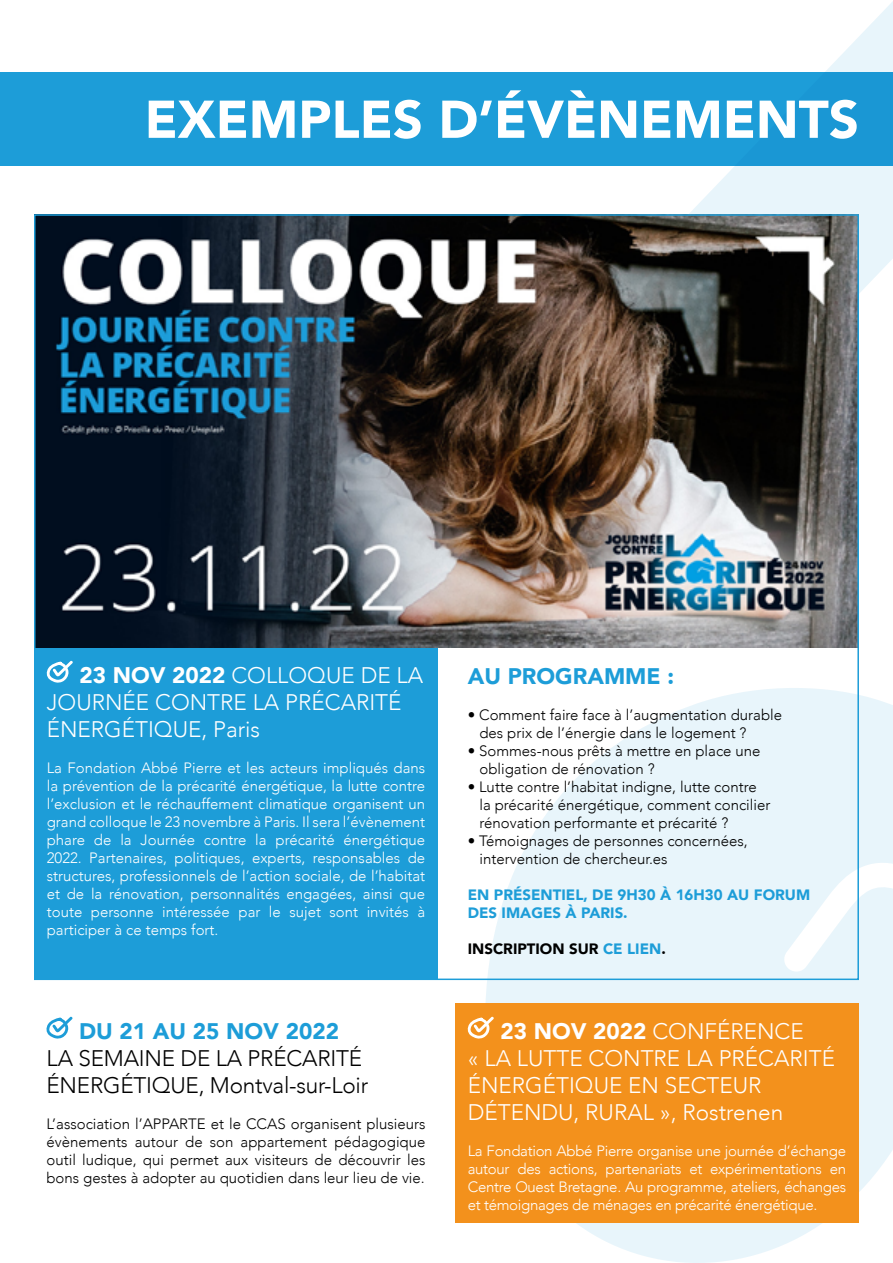
<style>
.page{position:relative;width:893px;height:1263px;background:#fff}
.page>*{position:absolute;margin:0;border:0;box-sizing:border-box;transform-origin:0 0}
.t1{font:900 52.5px "Avenir";color:#fff}
.t2{font:300 22.5px/27px "Avenir";color:#fff}
.t3{font:300 22.5px/27px "Avenir";letter-spacing:-.01em;color:#000}
.t4{font:900 22.5px "Avenir";color:#1d9dd8}
.t5{font:300 15px/18px "Avenir";letter-spacing:-.02em;color:#fff;text-align:justify}
.t6{font:300 15px/18px "Avenir";color:#000}
.t7{font:900 15px/18px "Avenir";color:#1d9dd8}
.t8{font:900 15px "Avenir";color:#000}
.s1{font-weight:900}
.s2{color:#1d9dd8}
</style>
<div class="page">
<svg style="left:689px;top:1px;width:204px;height:292px"></svg>
<svg style="left:455px;top:647px;width:438px;height:616px;fill:#e8f5fb"></svg>
<div style="left:34px;top:647px;width:404px;height:333px;background:#1d9dd8"></div>
<svg style="left:46px;top:660px;width:27px;height:23px"></svg>
<div style="left:0;top:72px;width:893px;height:94px;background:#1d9dd8"></div>
<img style="left:37px;top:217px;width:819px;height:430px">
<svg style="left:46px;top:1016px;width:27px;height:23px"></svg>
<div style="left:455px;top:1003px;width:404px;height:219px;background:#f3911c"></div>
<svg style="left:467px;top:1016px;width:27px;height:23px"></svg>
<h1 class="t1" style="left:145px;top:75px;width:716px">EXEMPLES D’ÉVÈNEMENTS</h1>
<h2 class="t2" style="left:47px;top:661px;width:378px;text-indent:33px"><span class="s1">23 NOV 2022</span> COLLOQUE DE LA<br>JOURNÉE CONTRE LA PRÉCARITÉ<br>ÉNERGÉTIQUE, Paris</h2>
<p class="t5" style="left:47px;top:758px;width:380px">La Fondation Abbé Pierre et les acteurs impliqués dans la prévention de la précarité énergétique, la lutte contre l’exclusion et le réchauffement climatique organisent un grand colloque le 23 novembre à Paris. Il sera l’évènement phare de la Journée contre la précarité énergétique 2022. Partenaires, politiques, experts, responsables de structures, professionnels de l’action sociale, de l’habitat et de la rénovation, personnalités engagées, ainsi que toute personne intéressée par le sujet sont invités à participer à ce temps fort.</p>
<h2 class="t4" style="left:79px;top:1011px;width:261px">DU 21 AU 25 NOV 2022</h2>
<h2 class="t3" style="left:46px;top:1044px;width:323px">LA SEMAINE DE LA PRÉCARITÉ<br>ÉNERGÉTIQUE, Montval-sur-Loir</h2>
<p class="t6" style="left:46px;top:1114px;width:380px;text-align:justify">L’association l’APPARTE et le CCAS organisent plusieurs évènements autour de son appartement pédagogique outil ludique, qui permet aux visiteurs de découvrir les bons gestes à adopter au quotidien dans leur lieu de vie.</p>
<h2 class="t4" style="left:468px;top:657px;width:208px">AU PROGRAMME :</h2>
<p class="t6" style="left:479px;top:706px;width:304px;text-indent:-12px">• Comment faire face à l’augmentation durable des prix de l’énergie dans le logement ?</p>
<p class="t6" style="left:479px;top:742px;width:283px;text-indent:-12px">• Sommes-nous prêts à mettre en place une obligation de rénovation ?</p>
<p class="t6" style="left:479px;top:778px;width:292px;text-indent:-12px">• Lutte contre l’habitat indigne, lutte contre la précarité énergétique, comment concilier rénovation performante et précarité ?</p>
<p class="t6" style="left:479px;top:832px;width:270px;text-indent:-12px">• Témoignages de personnes concernées, intervention de chercheur.es</p>
<p class="t7" style="left:468px;top:885px;width:344px">EN PRÉSENTIEL, DE 9H30 À 16H30 AU FORUM<br>DES IMAGES À PARIS.</p>
<p class="t8" style="left:468px;top:936px;width:200px">INSCRIPTION SUR <span class="s2">CE LIEN</span>.</p>
<h2 class="t2" style="left:468px;top:1017px;width:369px;text-indent:33px"><span class="s1">23 NOV 2022</span> CONFÉRENCE<br>« LA LUTTE CONTRE LA PRÉCARITÉ<br>ÉNERGÉTIQUE EN SECTEUR<br>DÉTENDU, RURAL », Rostrenen</h2>
<p class="t5" style="left:468px;top:1141px;width:380px">La Fondation Abbé Pierre organise une journée d’échange autour des actions, partenariats et expérimentations en Centre Ouest Bretagne. Au programme, ateliers, échanges et témoignages de ménages en précarité énergétique.</p>
</div>
